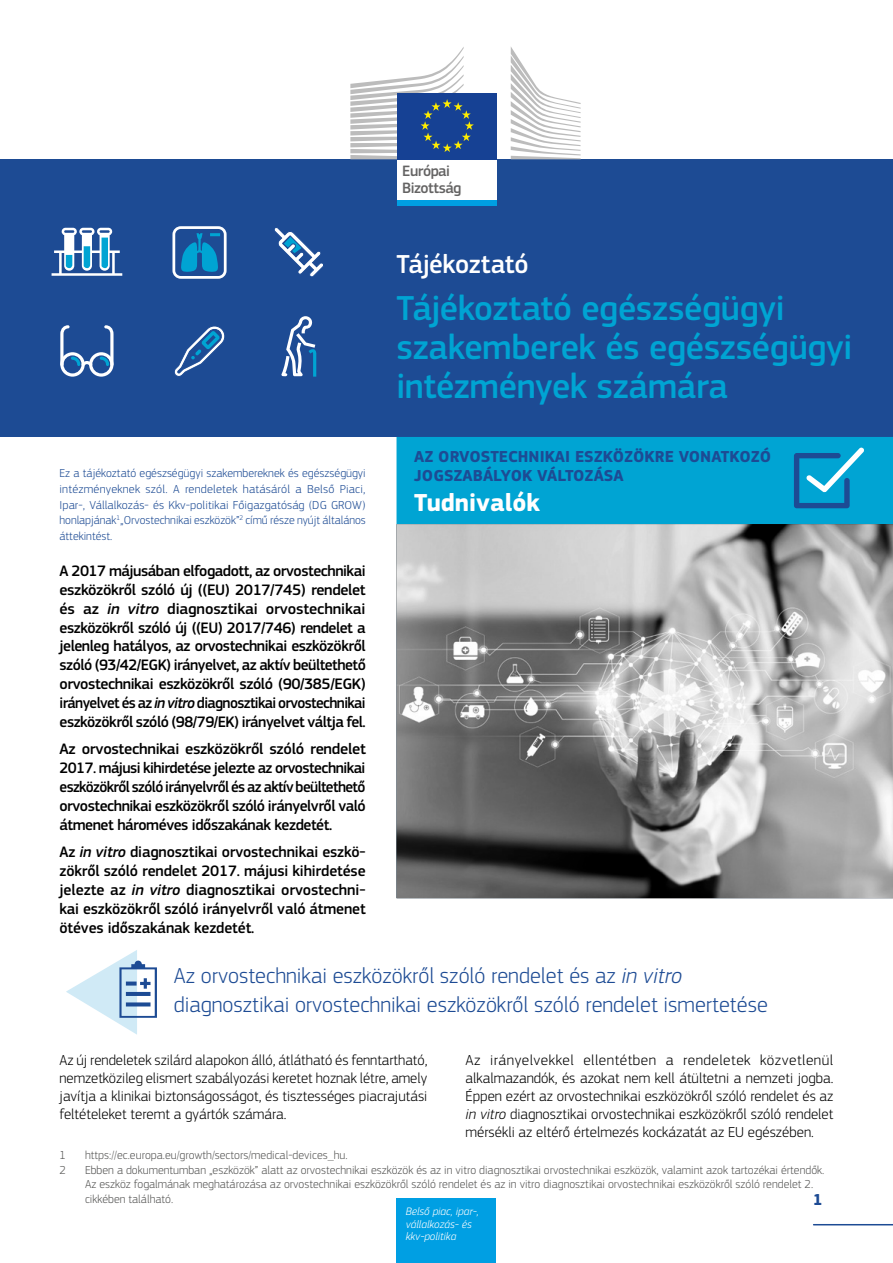
<style>
.page{position:relative;width:893px;height:1263px;background:#fff}
.page>*{position:absolute;margin:0;border:0;box-sizing:border-box;transform-origin:0 0}
.t1{font:500 36px/39px "EC Square Sans Pro";letter-spacing:-.01em;color:#00a4d3}
.t2{font:500 27px "EC Square Sans Pro";letter-spacing:-.02em;color:#fff}
.t3{font:700 25.5px "EC Square Sans Pro";color:#fff}
.t4{font:300 22.5px/28.5px "EC Square Sans Pro";color:#1d4b94}
.t5{font:700 16.5px/19.5px "EC Square Sans Pro";color:#1d4b94}
.t6{font:500 15.75px/18.9px "EC Square Sans Pro";letter-spacing:-.03em;color:#000;text-align:justify}
.t7{font:500 15.6px/16.4px "EC Square Sans Pro";letter-spacing:-.035em;color:#646363}
.t8{font:300 15px/18px "EC Square Sans Pro";color:#000;text-align:justify}
.t9{font:300 12px/14.4px "EC Square Sans Pro";color:#575756}
.t10{font:300 12px/15.6px "EC Square Sans Pro";color:#1d4b94;text-align:justify}
.t11{font:italic 300 11.25px/12.8px "EC Square Sans Pro";color:#fff}
.s1{font-style:italic}
</style>
<div class="page">
<div style="left:0;top:159px;width:893px;height:278px;background:#1d4b94"></div>
<img style="left:396px;top:524px;width:497px;height:374px">
<div style="left:397px;top:1198px;width:99px;height:65px;background:#009fe3"></div>
<div style="left:396px;top:437px;width:497px;height:87px;background:#00a4d3"></div>
<hr style="left:814px;top:1224px;width:79px;height:1px;background:#1d4b94">
<div style="left:397px;top:157px;width:100px;height:44px;background:#fff"></div>
<div style="left:397px;top:93px;width:100px;height:66px;background:#164194"></div>
<svg style="left:350px;top:47px;width:124px;height:112px"></svg>
<div style="left:397px;top:200px;width:100px;height:6px;background:#009fe3"></div>
<svg style="left:511px;top:47px;width:70px;height:112px"></svg>
<svg style="left:66px;top:950px;width:91px;height:85px"></svg>
<svg style="left:181px;top:233px;width:39px;height:39px"></svg>
<div style="left:172px;top:226px;width:55px;height:53px;border:3px solid #fff;border-radius:7px"></div>
<svg style="left:281px;top:316px;width:35px;height:61px"></svg>
<svg style="left:52px;top:228px;width:70px;height:48px"></svg>
<svg style="left:60px;top:325px;width:54px;height:52px"></svg>
<svg style="left:274px;top:228px;width:49px;height:49px"></svg>
<svg style="left:174px;top:326px;width:51px;height:51px"></svg>
<p class="t7" style="left:402px;top:163px;width:61px">Európai<br>Bizottság</p>
<p class="t10" style="left:60px;top:466px;width:308px">Ez a tájékoztató egészségügyi szakembereknek és egészségügyi intézményeknek szól. A rendeletek hatásáról a Belső Piaci, Ipar-, Vállalkozás- és Kkv-politikai Főigazgatóság (DG GROW) honlapjának<sup>1</sup>„Orvostechnikai eszközök”<sup>2</sup> című része nyújt általános áttekintést.</p>
<p class="t6" style="left:60px;top:561px;width:308px">A 2017 májusában elfogadott, az orvostechnikai eszközökről szóló új ((EU) 2017/745) rendelet és az <span class="s1">in vitro</span> diagnosztikai orvostechnikai eszközökről szóló új ((EU) 2017/746) rendelet a jelenleg hatályos, az orvostechnikai eszközökről szóló (93/42/EGK) irányelvet, az aktív beültethető orvostechnikai eszközökről szóló (90/385/EGK) irányelvet és az <span class="s1">in vitro</span> diagnosztikai orvostechnikai eszközökről szóló (98/79/EK) irányelvet váltja fel.</p>
<p class="t6" style="left:60px;top:740px;width:308px">Az orvostechnikai eszközökről szóló rendelet 2017. májusi kihirdetése jelezte az orvostechnikai eszközökről szóló irányelvről és az aktív beültethető orvostechnikai eszközökről szóló irányelvről való átmenet hároméves időszakának kezdetét.</p>
<p class="t6" style="left:60px;top:843px;width:308px">Az <span class="s1">in vitro</span> diagnosztikai orvostechnikai eszkö&shy;zökről szóló rendelet 2017. májusi kihirdetése jelezte az <span class="s1">in vitro</span> diagnosztikai orvostechni&shy;kai eszközökről szóló irányelvről való átmenet ötéves időszakának kezdetét.</p>
<h2 class="t2" style="left:396px;top:248px;width:134px">Tájékoztató</h2>
<h1 class="t1" style="left:396px;top:289px;width:457px">Tájékoztató egészségügyi szakemberek és egészségügyi intézmények számára</h1>
<p class="t5" style="left:414px;top:447px;width:358px">AZ ORVOSTECHNIKAI ESZKÖZÖKRE VONATKOZÓ<br>JOGSZABÁLYOK VÁLTOZÁSA</p>
<h3 class="t3" style="left:414px;top:487px;width:127px">Tudnivalók</h3>
<h3 class="t4" style="left:174px;top:961px;width:596px">Az orvostechnikai eszközökről szóló rendelet és az <span class="s1">in vitro </span>diagnosztikai orvostechnikai eszközökről szóló rendelet ismertetése</h3>
<p class="t8" style="left:60px;top:1051px;width:369px">Az új rendeletek szilárd alapokon álló, átlátható és fenntartható, nemzetközileg elismert szabályozási keretet hoznak létre, amely javítja a klinikai biztonságosságot, és tisztességes piacrajutási feltételeket teremt a gyártók számára.</p>
<p class="t8" style="left:466px;top:1051px;width:369px">Az irányelvekkel ellentétben a rendeletek közvetlenül alkalmazandók, és azokat nem kell átültetni a nemzeti jogba.<br>Éppen ezért az orvostechnikai eszközökről szóló rendelet és az <span class="s1">in vitro</span> diagnosztikai orvostechnikai eszközökről szóló rendelet mérsékli az eltérő értelmezés kockázatát az EU egészében.</p>
<p class="t9" style="left:60px;top:1148px;width:8px">1</p>
<p class="t9" style="left:85px;top:1148px;width:264px">https://ec.europa.eu/growth/sectors/medical-devices_hu.</p>
<p class="t9" style="left:60px;top:1162px;width:8px">2</p>
<p class="t9" style="left:85px;top:1162px;width:741px">Ebben a dokumentumban „eszközök” alatt az orvostechnikai eszközök és az in vitro diagnosztikai orvostechnikai eszközök, valamint azok tartozékai értendők.<br>Az eszköz fogalmának meghatározása az orvostechnikai eszközökről szóló rendelet és az in vitro diagnosztikai orvostechnikai eszközökről szóló rendelet 2. cikkében található.</p>
<p class="t5" style="left:813px;top:1190px;width:11px">1</p>
<p class="t11" style="left:406px;top:1205px;width:75px">Belső piac, ipar-, vállalkozás- és kkv-politika</p>
</div>
